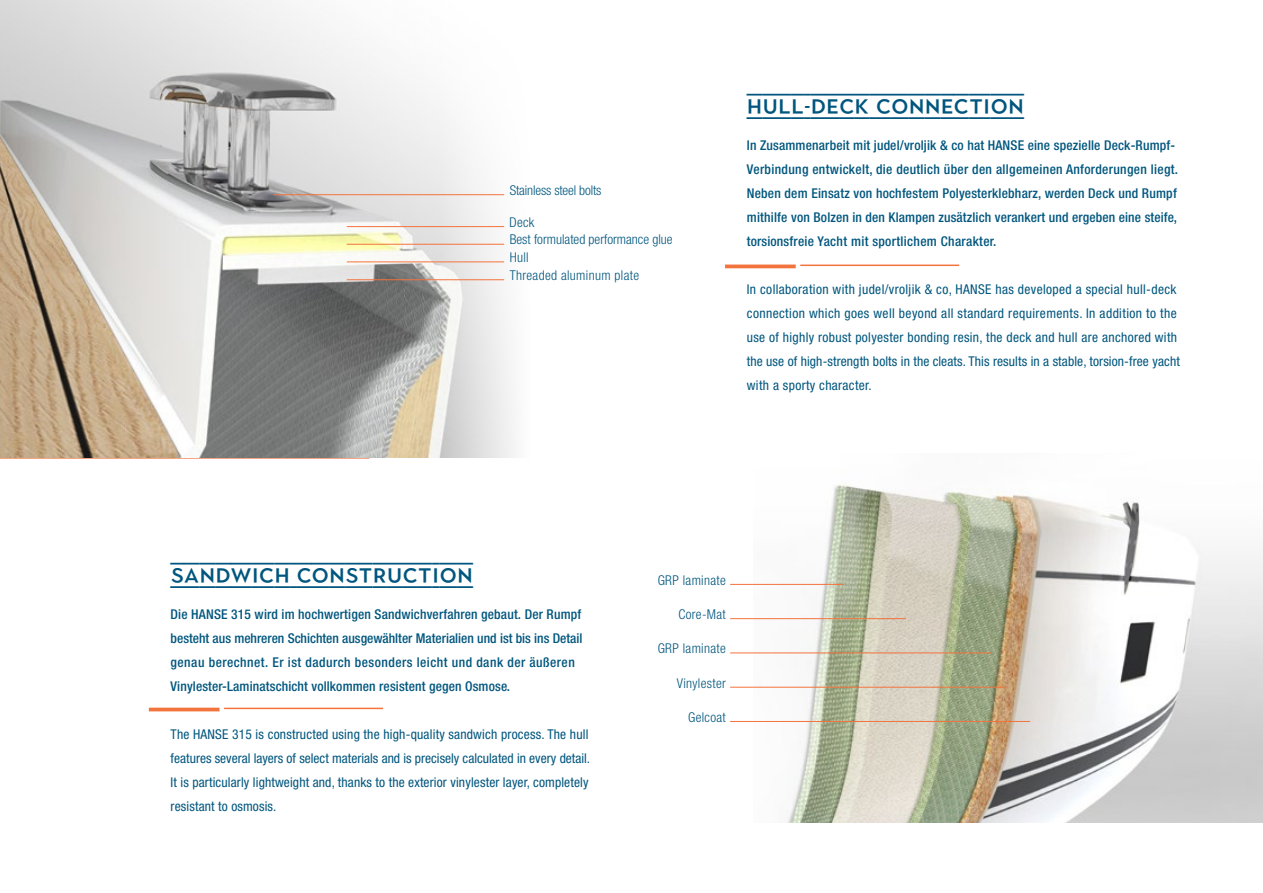
<style>
.page{position:relative;width:1263px;height:893px;background:#fff}
.page>*{position:absolute;margin:0;border:0;box-sizing:border-box;transform-origin:0 0}
.t1{font:36px "Town 70 Accent Regular 2";color:#00567e}
.Fliesstext{font:500 condensed 13.5px/24px "Helvetica Neue LT Pro";letter-spacing:.01em;color:#00567e}
.Fliesstext-2{font:condensed 13.5px/24px "Helvetica Neue LT Pro";letter-spacing:.015em;color:#00567e}
.Fliesstext-3{font:300 condensed 13.5px "Helvetica Neue LT Pro";letter-spacing:.025em;color:#00567e}
.Fliesstext-4{font:300 condensed 13.5px "Helvetica Neue LT Pro";color:#00567e}
.Fliesstext-5{font:300 condensed 13.5px "Helvetica Neue LT Pro";letter-spacing:-.01em;color:#00567e}
</style>
<div class="page">
<hr style="left:0;top:457px;width:369px;height:2px;background:#f3733d">
<hr style="left:149px;top:708px;width:70px;height:3px;background:#f3733d">
<hr style="left:224px;top:708px;width:159px;height:1px;background:#f3733d">
<img style="left:0;top:0;width:514px;height:457px">
<hr style="left:725px;top:265px;width:71px;height:3px;background:#f3733d">
<hr style="left:800px;top:265px;width:159px;height:1px;background:#f3733d">
<hr style="left:273px;top:194px;width:231px;height:1px;background:#f3733d">
<hr style="left:347px;top:226px;width:157px;height:1px;background:#f3733d">
<hr style="left:347px;top:244px;width:157px;height:1px;background:#f3733d">
<hr style="left:347px;top:261px;width:157px;height:1px;background:#f3733d">
<hr style="left:347px;top:279px;width:157px;height:1px;background:#f3733d">
<img style="left:754px;top:484px;width:509px;height:339px">
<hr style="left:730px;top:584px;width:114px;height:1px;background:#f3733d">
<hr style="left:730px;top:618px;width:176px;height:1px;background:#f3733d">
<hr style="left:730px;top:652px;width:262px;height:1px;background:#f3733d">
<hr style="left:730px;top:687px;width:275px;height:1px;background:#f3733d">
<hr style="left:730px;top:721px;width:300px;height:1px;background:#f3733d">
<p class="Fliesstext-5" style="left:510px;top:182px;width:93px">Stainless steel bolts</p>
<p class="Fliesstext-3" style="left:509px;top:214px;width:27px">Deck</p>
<p class="Fliesstext-4" style="left:510px;top:232px;width:164px">Best formulated performance glue</p>
<p class="Fliesstext-3" style="left:510px;top:249px;width:20px">Hull</p>
<p class="Fliesstext-3" style="left:510px;top:267px;width:131px">Threaded aluminum plate</p>
<p class="t1" style="left:747px;top:86px;width:279px">HULL-DECK CONNECTION</p>
<p class="Fliesstext" style="left:747px;top:133px;width:433px">In Zusammenarbeit mit judel/vroljik &amp; co hat HANSE eine spezielle Deck-Rumpf-Verbindung entwickelt, die deutlich über den allgemeinen Anforderungen liegt.<br>Neben dem Einsatz von hochfestem Polyesterklebharz, werden Deck und Rumpf mithilfe von Bolzen in den Klampen zusätzlich verankert und ergeben eine steife, torsionsfreie Yacht mit sportlichem Charakter.</p>
<p class="Fliesstext-2" style="left:747px;top:277px;width:435px">In collaboration with judel/vroljik &amp; co, HANSE has developed a special hull-deck connection which goes well beyond all standard requirements. In addition to the use of highly robust polyester bonding resin, the deck and hull are anchored with the use of high-strength bolts in the cleats. This results in a stable, torsion-free yacht with a sporty character.</p>
<p class="t1" style="left:171px;top:555px;width:304px">SANDWICH CONSTRUCTION</p>
<p class="Fliesstext" style="left:171px;top:602px;width:413px">Die HANSE 315 wird im hochwertigen Sandwichverfahren gebaut. Der Rumpf besteht aus mehreren Schichten ausgewählter Materialien und ist bis ins Detail genau berechnet. Er ist dadurch besonders leicht und dank der äußeren Vinylester-Laminatschicht vollkommen resistent gegen Osmose.</p>
<p class="Fliesstext-2" style="left:171px;top:722px;width:421px">The HANSE 315 is constructed using the high-quality sandwich process. The hull features several layers of select materials and is precisely calculated in every detail.</p>
<p class="Fliesstext-2" style="left:171px;top:770px;width:419px">It is particularly lightweight and, thanks to the exterior vinylester layer, completely resistant to osmosis.</p>
<p class="Fliesstext-3" style="left:658px;top:572px;width:70px">GRP laminate</p>
<p class="Fliesstext-3" style="left:678px;top:606px;width:49px">Core-Mat</p>
<p class="Fliesstext-3" style="left:658px;top:641px;width:70px">GRP laminate</p>
<p class="Fliesstext-3" style="left:677px;top:675px;width:51px">Vinylester</p>
<p class="Fliesstext-3" style="left:688px;top:709px;width:39px">Gelcoat</p>
</div>
